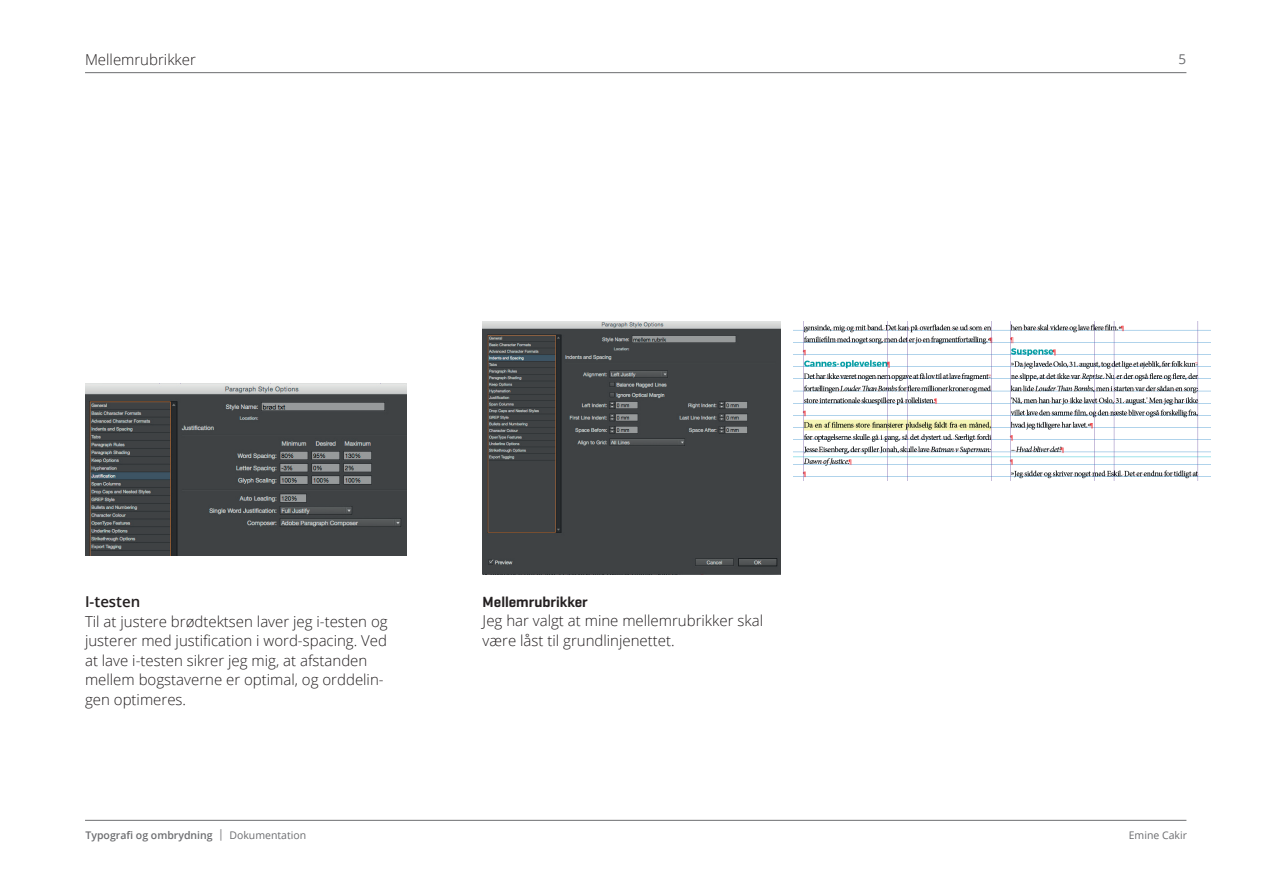
<style>
.page{position:relative;width:1263px;height:893px;background:#fff}
.page>*{position:absolute;margin:0;border:0;box-sizing:border-box;transform-origin:0 0}
.t1{font:300 15px/19.5px "Open Sans";color:#231f20}
.t2{font:600 15px "Geogrotesque";color:#231f20}
.t3{font:600 15px "Open Sans";color:#231f20}
.t4{font:13.5px "Open Sans";color:#6c6d70}
.t5{font:600 10.5px "Open Sans";color:#6c6d70}
.t6{font:10.5px "Open Sans";color:#6c6d70}
.s1{font-weight:400;font-size:11.55px}
.s2{font-weight:400}
</style>
<div class="page">
<hr style="left:85px;top:820px;width:1101px;height:1px;background:#6c6d70">
<hr style="left:85px;top:72px;width:1101px;height:1px;background:#6c6d70">
<img style="left:85px;top:384px;width:321px;height:172px">
<img style="left:483px;top:322px;width:297px;height:252px">
<img style="left:794px;top:322px;width:416px;height:158px">
<p class="t1" style="left:85px;top:50px;width:112px">Mellemrubrikker</p>
<p class="t3" style="left:85px;top:591px;width:57px">I-testen</p>
<p class="t1" style="left:85px;top:611px;width:304px">Til at justere brødtektsen laver jeg i-testen og justerer med justification i word-spacing. Ved at lave i-testen sikrer jeg mig, at afstanden mellem bogstaverne er optimal, og orddelin&shy;gen optimeres.</p>
<p class="t2" style="left:483px;top:592px;width:107px">Mellemrubrikker</p>
<p class="t1" style="left:483px;top:611px;width:282px">Jeg har valgt at mine mellemrubrikker skal være låst til grundlinjenettet.</p>
<p class="t4" style="left:1178px;top:50px;width:9px">5</p>
<p class="t5" style="left:85px;top:828px;width:222px">Typografi og ombrydning <span class="s1">|</span> <span class="s2">Dokumentation</span></p>
<p class="t6" style="left:1129px;top:828px;width:60px">Emine Cakir</p>
</div>
